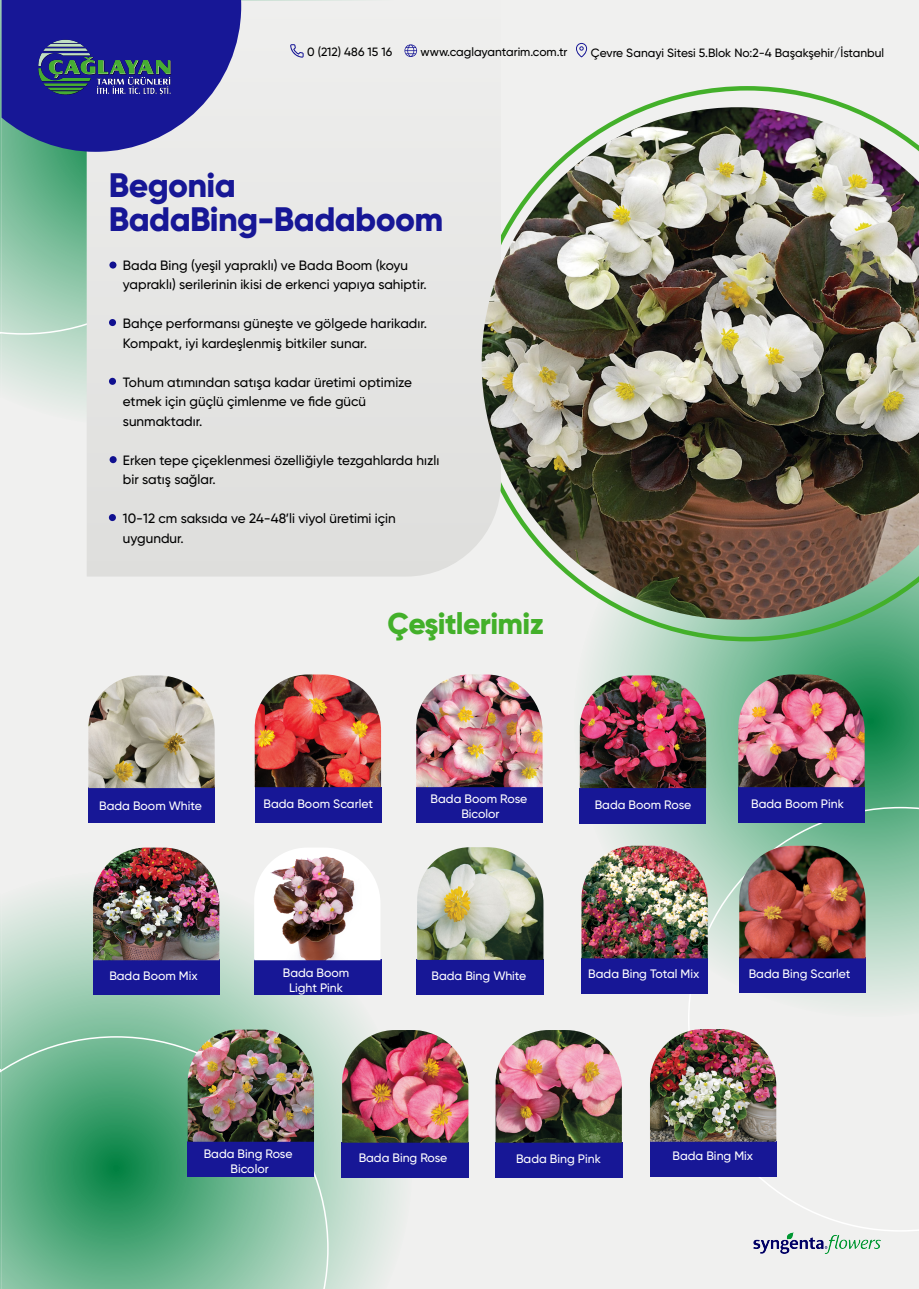
<style>
.page{position:relative;width:919px;height:1289px;background:#fff}
.page>*{position:absolute;margin:0;border:0;box-sizing:border-box;transform-origin:0 0}
.t1{font:800 33.9px/33.9px "Gilroy";letter-spacing:-.02em;color:#171796}
.t2{font:800 30px "Gilroy";letter-spacing:-.02em;color:#43b02a}
.t3{font:500 13.5px/19.5px "Gilroy";color:#000}
.t4{font:500 12.3px/15px "Gilroy";color:#fff;text-align:center}
.t5{font:500 12px "Gilroy";color:#000}
</style>
<div class="page">
<div style="left:1px;top:0;width:917px;height:1288px;background:#f0f0ef"></div>
<svg style="left:579px;top:641px;width:339px;height:353px;background:#74b795"></svg>
<svg style="left:1px;top:334px;width:86px;height:78px"></svg>
<svg style="left:1px;top:886px;width:411px;height:402px"></svg>
<svg style="left:599px;top:86px;width:319px;height:555px"></svg>
<svg style="left:0;top:1036px;width:328px;height:252px;background:#62b188"></svg>
<svg style="left:0;top:0;width:87px;height:334px;background:#83c1a0"></svg>
<svg style="left:688px;top:806px;width:230px;height:425px"></svg>
<div style="left:87px;top:0;width:394px;height:576px;background:#e5e5e4"></div>
<div style="left:89px;top:787px;width:126px;height:36px;background:#171796"></div>
<div style="left:255px;top:786px;width:126px;height:36px;background:#171796"></div>
<div style="left:416px;top:787px;width:126px;height:35px;background:#171796"></div>
<div style="left:579px;top:788px;width:127px;height:35px;background:#171796"></div>
<div style="left:416px;top:959px;width:127px;height:35px;background:#171796"></div>
<div style="left:254px;top:959px;width:127px;height:36px;background:#171796"></div>
<div style="left:93px;top:959px;width:126px;height:35px;background:#171796"></div>
<div style="left:738px;top:787px;width:126px;height:35px;background:#171796"></div>
<div style="left:738px;top:957px;width:127px;height:36px;background:#171796"></div>
<div style="left:581px;top:958px;width:126px;height:35px;background:#171796"></div>
<div style="left:495px;top:1141px;width:128px;height:36px;background:#171796"></div>
<div style="left:341px;top:1142px;width:127px;height:35px;background:#171796"></div>
<div style="left:187px;top:1141px;width:127px;height:36px;background:#171796"></div>
<div style="left:650px;top:1140px;width:126px;height:36px;background:#171796"></div>
<div style="left:109px;top:261px;width:7px;height:7px;background:#101090;border-radius:50%"></div>
<div style="left:109px;top:378px;width:7px;height:7px;background:#101090;border-radius:50%"></div>
<div style="left:110px;top:456px;width:7px;height:7px;background:#101090;border-radius:50%"></div>
<svg style="left:2px;top:0;width:239px;height:152px"></svg>
<img style="left:25px;top:14px;width:162px;height:115px">
<img style="left:753px;top:1232px;width:127px;height:21px">
<svg style="left:576px;top:43px;width:11px;height:14px"></svg>
<svg style="left:404px;top:44px;width:13px;height:13px"></svg>
<svg style="left:290px;top:44px;width:13px;height:14px"></svg>
<div style="left:109px;top:319px;width:7px;height:7px;background:#101090;border-radius:50%"></div>
<div style="left:109px;top:514px;width:7px;height:7px;background:#101090;border-radius:50%"></div>
<img style="left:481px;top:107px;width:437px;height:512px">
<img style="left:650px;top:1029px;width:126px;height:112px">
<img style="left:495px;top:1030px;width:127px;height:112px">
<img style="left:342px;top:1030px;width:126px;height:112px">
<img style="left:188px;top:1029px;width:126px;height:112px">
<img style="left:739px;top:845px;width:126px;height:113px">
<img style="left:581px;top:845px;width:126px;height:113px">
<img style="left:417px;top:847px;width:126px;height:112px">
<img style="left:254px;top:848px;width:126px;height:112px">
<img style="left:93px;top:847px;width:126px;height:113px">
<img style="left:738px;top:674px;width:126px;height:113px">
<img style="left:579px;top:675px;width:127px;height:113px">
<img style="left:416px;top:674px;width:126px;height:113px">
<img style="left:255px;top:674px;width:126px;height:113px">
<img style="left:88px;top:675px;width:127px;height:113px">
<p class="t5" style="left:307px;top:45px;width:87px">0 (212) 486 15 16</p>
<p class="t5" style="left:420px;top:45px;width:148px">www.caglayantarim.com.tr</p>
<p class="t5" style="left:591px;top:45px;width:295px">Çevre Sanayi Sitesi 5.Blok No:2-4 Başakşehir/İstanbul</p>
<h1 class="t1" style="left:109px;top:168px;width:336px">Begonia<br>BadaBing-Badaboom</h1>
<p class="t3" style="left:123px;top:255px;width:305px">Bada Bing (yeşil yapraklı) ve Bada Boom (koyu yapraklı) serilerinin ikisi de erkenci yapıya sahiptir.</p>
<p class="t3" style="left:123px;top:314px;width:306px">Bahçe performansı güneşte ve gölgede harikadır.<br>Kompakt, iyi kardeşlenmiş bitkiler sunar.</p>
<p class="t3" style="left:123px;top:372px;width:291px">Tohum atımından satışa kadar üretimi optimize etmek için güçlü çimlenme ve fide gücü sunmaktadır.</p>
<p class="t3" style="left:123px;top:450px;width:318px">Erken tepe çiçeklenmesi özelliğiyle tezgahlarda hızlı bir satış sağlar.</p>
<p class="t3" style="left:123px;top:509px;width:274px">10-12 cm saksıda ve 24-48’li viyol üretimi için uygundur.</p>
<h2 class="t2" style="left:387px;top:604px;width:158px">Çeşitlerimiz</h2>
<p class="t4" style="left:430px;top:791px;width:98px">Bada Boom Rose<br>Bicolor</p>
<p class="t4" style="left:99px;top:797px;width:104px">Bada Boom White</p>
<p class="t4" style="left:263px;top:796px;width:111px">Bada Boom Scarlet</p>
<p class="t4" style="left:594px;top:797px;width:98px">Bada Boom Rose</p>
<p class="t4" style="left:751px;top:795px;width:94px">Bada Boom Pink</p>
<p class="t4" style="left:109px;top:967px;width:90px">Bada Boom Mix</p>
<p class="t4" style="left:283px;top:964px;width:68px">Bada Boom<br>Light Pink</p>
<p class="t4" style="left:431px;top:968px;width:96px">Bada Bing White</p>
<p class="t4" style="left:588px;top:965px;width:113px">Bada Bing Total Mix</p>
<p class="t4" style="left:748px;top:966px;width:103px">Bada Bing Scarlet</p>
<p class="t4" style="left:204px;top:1145px;width:90px">Bada Bing Rose<br>Bicolor</p>
<p class="t4" style="left:358px;top:1150px;width:90px">Bada Bing Rose</p>
<p class="t4" style="left:516px;top:1150px;width:86px">Bada Bing Pink</p>
<p class="t4" style="left:672px;top:1148px;width:82px">Bada Bing Mix</p>
</div>
